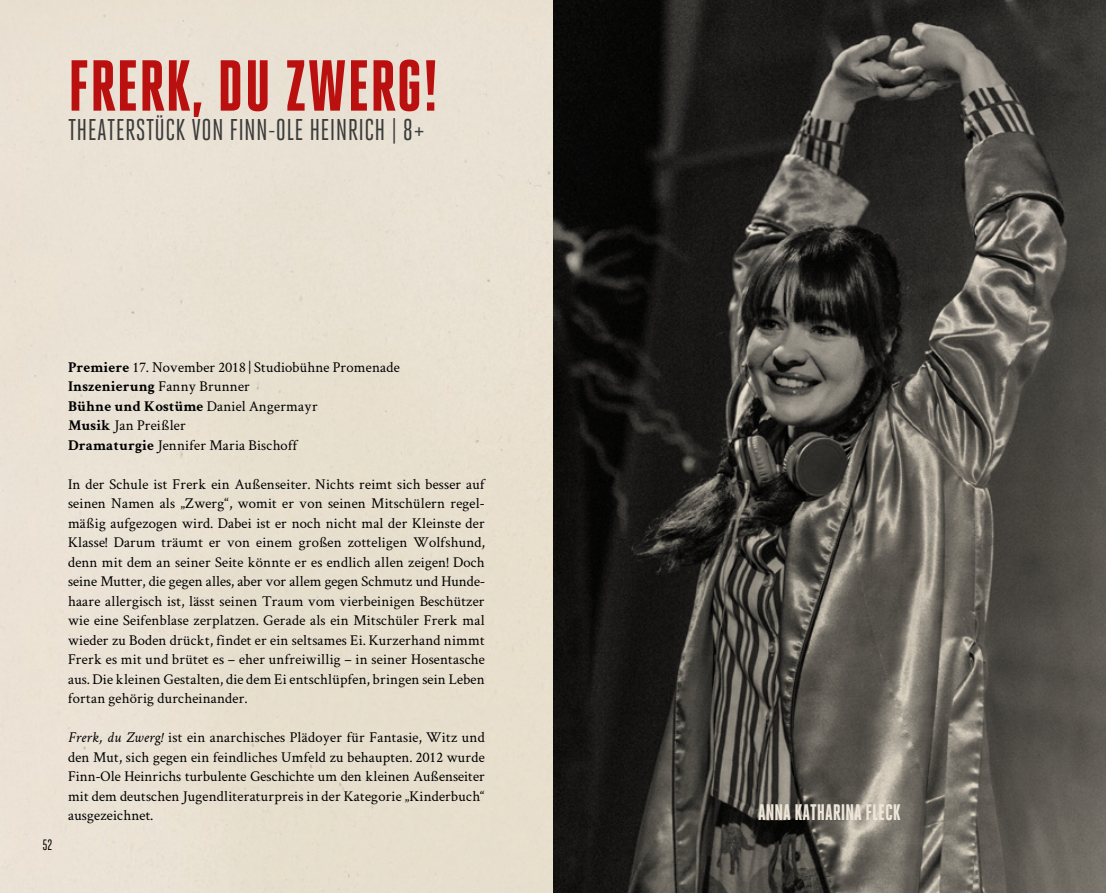
<style>
.page{position:relative;width:1106px;height:893px;background:#fff}
.page>*{position:absolute;margin:0;border:0;box-sizing:border-box;transform-origin:0 0}
.Titel_Schauspiel_sch{font:800 72px "Heroic Condensed";letter-spacing:.01em;color:#ba1110}
.Autor_etc__Schauspie{font:30px "Heroic Condensed";letter-spacing:.01em;color:#3c3c3b}
.t1{font:800 22.5px "Heroic Condensed";color:#ede6d9}
.t2{font:15px/19.5px "Crimson Text";letter-spacing:.01em;color:#000;text-align:justify}
.t3{font:700 15px "Crimson Text";letter-spacing:.01em;color:#000}
.t4{font:15px "Heroic Condensed";color:#000}
.s1{font-weight:700}
.s2{font-weight:400}
.s3{font-style:italic}
</style>
<div class="page">
<div style="left:0;top:0;width:554px;height:893px;background:#e9e0d2"></div>
<img style="left:554px;top:0;width:552px;height:893px">
<p class="Titel_Schauspiel_sch" style="left:68px;top:46px;width:372px">FRERK, DU ZWERG!</p>
<p class="Autor_etc__Schauspie" style="left:68px;top:113px;width:358px">THEATERSTÜCK VON FINN-OLE HEINRICH | 8+</p>
<p class="t4" style="left:43px;top:837px;width:11px">52</p>
<p class="t2" style="left:68px;top:356px;width:333px"><span class="s1">Premiere</span> 17. November 2018 | Studiobühne Promenade</p>
<p class="t3" style="left:68px;top:375px;width:183px">Inszenierung <span class="s2">Fanny Brunner</span></p>
<p class="t3" style="left:68px;top:395px;width:251px">Bühne und Kostüme <span class="s2">Daniel Angermayr</span></p>
<p class="t2" style="left:68px;top:415px;width:119px"><span class="s1">Musik</span> Jan Preißler</p>
<p class="t2" style="left:68px;top:434px;width:231px"><span class="s1">Dramaturgie</span> Jennifer Maria Bischoff</p>
<p class="t2" style="left:68px;top:473px;width:418px">In der Schule ist Frerk ein Außenseiter. Nichts reimt sich besser auf seinen Namen als „Zwerg“, womit er von seinen Mitschülern regel&shy;mäßig aufgezogen wird. Dabei ist er noch nicht mal der Kleinste der Klasse! Darum träumt er von einem großen zotteligen Wolfshund, denn mit dem an seiner Seite könnte er es endlich allen zeigen! Doch seine Mutter, die gegen alles, aber vor allem gegen Schmutz und Hunde&shy;haare allergisch ist, lässt seinen Traum vom vierbeinigen Beschützer wie eine Seifenblase zerplatzen. Gerade als ein Mitschüler Frerk mal wieder zu Boden drückt, findet er ein seltsames Ei. Kurzerhand nimmt Frerk es mit und brütet es – eher unfreiwillig – in seiner Hosentasche aus. Die kleinen Gestalten, die dem Ei entschlüpfen, bringen sein Leben fortan gehörig durcheinander.</p>
<p class="t2" style="left:68px;top:727px;width:418px"><span class="s3">Frerk, du Zwerg!</span> ist ein anarchisches Plädoyer für Fantasie, Witz und den Mut, sich gegen ein feindliches Umfeld zu behaupten. 2012 wurde Finn-Ole Heinrichs turbulente Geschichte um den kleinen Außenseiter mit dem deutschen Jugendliteraturpreis in der Kategorie „Kinderbuch“ ausgezeichnet.</p>
<p class="t1" style="left:758px;top:800px;width:144px">ANNA KATHARINA FLECK</p>
</div>
